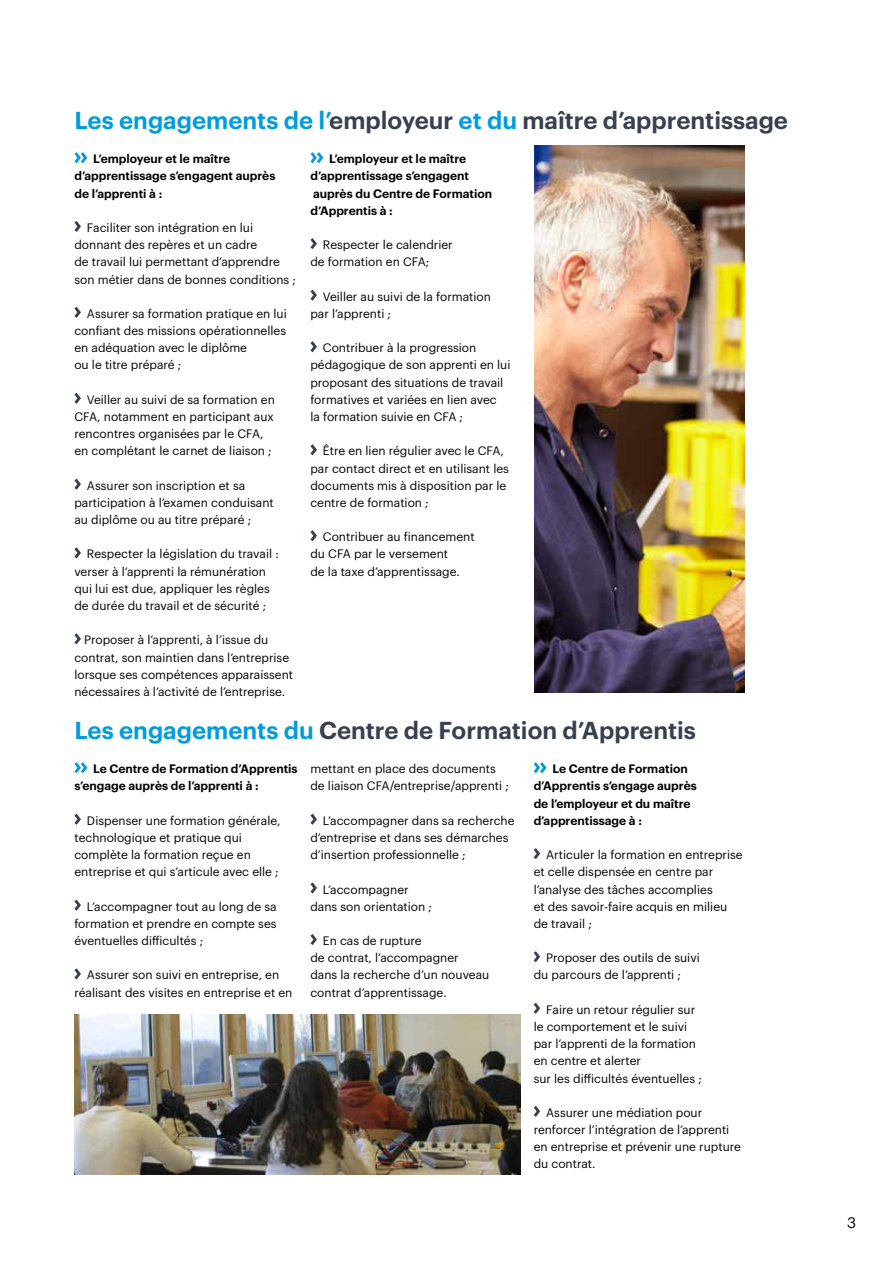
<style>
.page{position:relative;width:893px;height:1263px;background:#fff}
.page>*{position:absolute;margin:0;border:0;box-sizing:border-box;transform-origin:0 0}
.t1{font:600 24px "Graphik";color:#384050}
.t2{font:15px "Graphik";color:#000}
.t3{font:12px/17.2px "Graphik";color:#000}
.t4{font:600 12px/17.2px "Graphik";color:#000}
.s1{color:#009cdd}
</style>
<div class="page">
<svg style="left:310px;top:152px;width:13px;height:11px"></svg>
<svg style="left:310px;top:238px;width:7px;height:11px"></svg>
<svg style="left:310px;top:290px;width:7px;height:11px"></svg>
<svg style="left:310px;top:341px;width:7px;height:11px"></svg>
<svg style="left:310px;top:444px;width:7px;height:11px"></svg>
<svg style="left:310px;top:530px;width:7px;height:11px"></svg>
<img style="left:534px;top:146px;width:210px;height:546px">
<svg style="left:74px;top:152px;width:13px;height:11px"></svg>
<svg style="left:74px;top:221px;width:7px;height:11px"></svg>
<svg style="left:74px;top:307px;width:7px;height:11px"></svg>
<svg style="left:74px;top:393px;width:7px;height:11px"></svg>
<svg style="left:74px;top:479px;width:7px;height:11px"></svg>
<svg style="left:74px;top:547px;width:7px;height:11px"></svg>
<svg style="left:74px;top:633px;width:7px;height:11px"></svg>
<svg style="left:74px;top:762px;width:13px;height:11px"></svg>
<svg style="left:74px;top:814px;width:7px;height:11px"></svg>
<svg style="left:74px;top:900px;width:7px;height:11px"></svg>
<svg style="left:74px;top:968px;width:7px;height:11px"></svg>
<svg style="left:534px;top:762px;width:12px;height:11px"></svg>
<svg style="left:534px;top:848px;width:6px;height:11px"></svg>
<svg style="left:534px;top:951px;width:6px;height:11px"></svg>
<svg style="left:534px;top:1003px;width:6px;height:11px"></svg>
<svg style="left:534px;top:1106px;width:6px;height:11px"></svg>
<img style="left:74px;top:1015px;width:447px;height:160px">
<svg style="left:310px;top:814px;width:7px;height:11px"></svg>
<svg style="left:310px;top:882px;width:7px;height:11px"></svg>
<svg style="left:310px;top:934px;width:7px;height:11px"></svg>
<h1 class="t1" style="left:74px;top:102px;width:715px"><span class="s1">Les engagements de l’</span>employeur <span class="s1">et du</span> maître d’apprentissage</h1>
<p class="t4" style="left:310px;top:149px;width:183px;text-indent:19px">L’employeur et le maître d’apprentissage s’engagent auprès du Centre de Formation d’Apprentis à :</p>
<p class="t3" style="left:310px;top:235px;width:144px;text-indent:13px">Respecter le calendrier de formation en CFA;</p>
<p class="t3" style="left:310px;top:287px;width:182px;text-indent:13px">Veiller au suivi de la formation par l’apprenti ;</p>
<p class="t3" style="left:310px;top:338px;width:202px;text-indent:13px">Contribuer à la progression pédagogique de son apprenti en lui proposant des situations de travail formatives et variées en lien avec<br>la formation suivie en CFA ;</p>
<p class="t3" style="left:310px;top:441px;width:200px;text-indent:13px">Être en lien régulier avec le CFA, par contact direct et en utilisant les documents mis à disposition par le centre de formation ;</p>
<p class="t3" style="left:310px;top:527px;width:166px;text-indent:13px">Contribuer au financement du CFA par le versement<br>de la taxe d’apprentissage.</p>
<p class="t4" style="left:74px;top:149px;width:202px;text-indent:19px">L’employeur et le maître d’apprentissage s’engagent auprès de l’apprenti à :</p>
<p class="t3" style="left:74px;top:218px;width:223px;text-indent:13px">Faciliter son intégration en lui donnant des repères et un cadre<br>de travail lui permettant d’apprendre son métier dans de bonnes conditions ;</p>
<p class="t3" style="left:74px;top:304px;width:214px;text-indent:13px">Assurer sa formation pratique en lui confiant des missions opérationnelles en adéquation avec le diplôme<br>ou le titre préparé ;</p>
<p class="t3" style="left:74px;top:390px;width:202px;text-indent:13px">Veiller au suivi de sa formation en CFA, notamment en participant aux rencontres organisées par le CFA, en complétant le carnet de liaison ;</p>
<p class="t3" style="left:74px;top:476px;width:201px;text-indent:13px">Assurer son inscription et sa participation à l’examen conduisant au diplôme ou au titre préparé ;</p>
<p class="t3" style="left:74px;top:544px;width:206px;text-indent:13px">Respecter la législation du travail : verser à l’apprenti la rémunération qui lui est due, appliquer les règles de durée du travail et de sécurité ;</p>
<p class="t3" style="left:74px;top:630px;width:220px;text-indent:10px">Proposer à l’apprenti, à l’issue du contrat, son maintien dans l’entreprise lorsque ses compétences apparaissent nécessaires à l’activité de l’entreprise.</p>
<h1 class="t1" style="left:74px;top:712px;width:623px"><span class="s1">Les engagements du</span> Centre de Formation d’Apprentis</h1>
<p class="t4" style="left:74px;top:759px;width:225px;text-indent:19px">Le Centre de Formation d’Apprentis s’engage auprès de l’apprenti à :</p>
<p class="t3" style="left:74px;top:811px;width:208px;text-indent:13px">Dispenser une formation générale, technologique et pratique qui complète la formation reçue en entreprise et qui s’articule avec elle ;</p>
<p class="t3" style="left:74px;top:897px;width:204px;text-align:justify;text-indent:13px">L’accompagner tout au long de sa formation et prendre en compte ses éventuelles difficultés ;</p>
<p class="t3" style="left:74px;top:965px;width:220px;text-align:center">Assurer son suivi en entreprise, en réalisant des visites en entreprise et en</p>
<p class="t3" style="left:310px;top:759px;width:200px">mettant en place des documents de liaison CFA/entreprise/apprenti ;</p>
<p class="t3" style="left:310px;top:811px;width:206px;text-indent:13px">L’accompagner dans sa recherche d’entreprise et dans ses démarches d’insertion professionnelle ;</p>
<p class="t3" style="left:310px;top:879px;width:123px;text-indent:13px">L’accompagner dans son orientation ;</p>
<p class="t3" style="left:310px;top:931px;width:180px;text-indent:13px">En cas de rupture<br>de contrat, l’accompagner<br>dans la recherche d’un nouveau contrat d’apprentissage.</p>
<p class="t4" style="left:534px;top:759px;width:165px;text-indent:19px">Le Centre de Formation d’Apprentis s’engage auprès de l’employeur et du maître d’apprentissage à :</p>
<p class="t3" style="left:534px;top:845px;width:211px;text-indent:13px">Articuler la formation en entreprise et celle dispensée en centre par l’analyse des tâches accomplies<br>et des savoir-faire acquis en milieu de travail ;</p>
<p class="t3" style="left:534px;top:948px;width:168px;text-indent:13px">Proposer des outils de suivi du parcours de l’apprenti ;</p>
<p class="t3" style="left:534px;top:1000px;width:170px;text-indent:13px">Faire un retour régulier sur le comportement et le suivi par l’apprenti de la formation en centre et alerter<br>sur les difficultés éventuelles ;</p>
<p class="t3" style="left:534px;top:1103px;width:209px;text-indent:13px">Assurer une médiation pour renforcer l’intégration de l’apprenti en entreprise et prévenir une rupture du contrat.</p>
<p class="t2" style="left:847px;top:1211px;width:11px">3</p>
</div>
